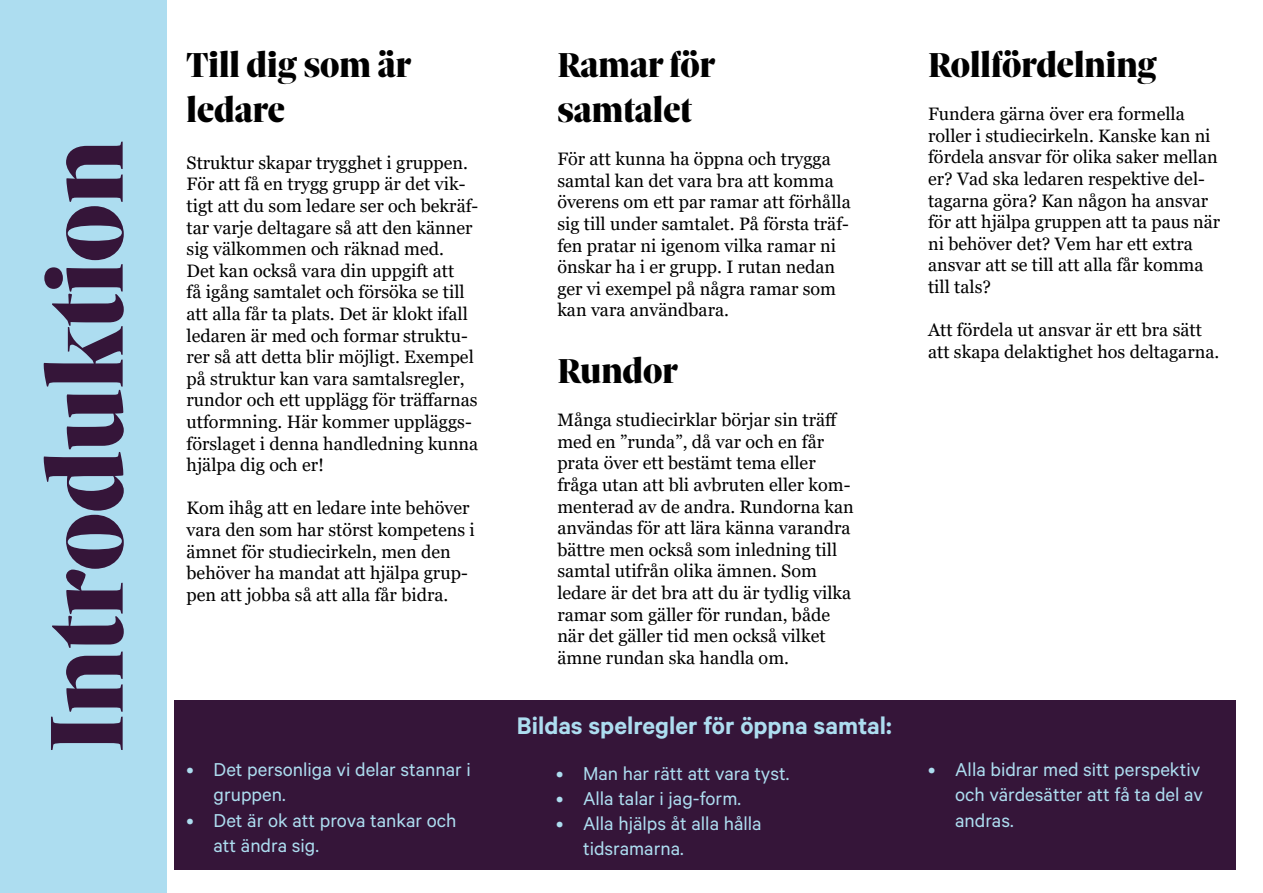
<style>
.page{position:relative;width:1263px;height:893px;background:#fff}
.page>*{position:absolute;margin:0;border:0;box-sizing:border-box;transform-origin:0 0}
.t1{font:900 112.5px "Sole Serif Big Display";color:#351539}
.t2{font:900 37.5px/45px "Sole Serif Big Display";color:#000}
.t3{font:600 27px "Calibre";color:#adddf0}
.t4{font:21px/25.2px "Calibre";color:#adddf0}
.t5{font:18px/21.6px "Georgia";color:#000}
</style>
<div class="page">
<div style="left:174px;top:699px;width:1061px;height:170px;background:#351539"></div>
<div style="left:0;top:0;width:167px;height:893px;background:#adddf0"></div>
<h1 class="t1" style="left:22px;top:753px;width:614px;rotate:-90deg">Introduktion</h1>
<h2 class="t2" style="left:187px;top:42px;width:226px">Till dig som är ledare</h2>
<p class="t5" style="left:187px;top:152px;width:293px">Struktur skapar trygghet i gruppen.<br>För att få en trygg grupp är det vik&shy;tigt att du som ledare ser och bekräf&shy;tar varje deltagare så att den känner sig välkommen och räknad med.<br>Det kan också vara din uppgift att<br>få igång samtalet och försöka se till att alla får ta plats. Det är klokt ifall ledaren är med och formar struktu&shy;rer så att detta blir möjligt. Exempel på struktur kan vara samtalsregler, rundor och ett upplägg för träffarnas utformning. Här kommer uppläggs&shy;förslaget i denna handledning kunna hjälpa dig och er!</p>
<p class="t5" style="left:187px;top:498px;width:290px">Kom ihåg att en ledare inte behöver vara den som har störst kompetens i ämnet för studiecirkeln, men den behöver ha mandat att hjälpa grup&shy;pen att jobba så att alla får bidra.</p>
<p class="t4" style="left:214px;top:756px;width:259px;text-indent:-27px">• Det personliga vi delar stannar i gruppen.</p>
<p class="t4" style="left:214px;top:807px;width:244px;text-indent:-27px">• Det är ok att prova tankar och att ändra sig.</p>
<h2 class="t2" style="left:557px;top:42px;width:159px">Ramar för samtalet</h2>
<p class="t5" style="left:557px;top:149px;width:295px">För att kunna ha öppna och trygga samtal kan det vara bra att komma överens om ett par ramar att förhålla sig till under samtalet. På första träf&shy;fen pratar ni igenom vilka ramar ni önskar ha i er grupp. I rutan nedan ger vi exempel på några ramar som kan vara användbara.</p>
<h2 class="t2" style="left:557px;top:348px;width:122px">Rundor</h2>
<p class="t5" style="left:557px;top:410px;width:298px">Många studiecirklar börjar sin träff med en ”runda”, då var och en får prata över ett bestämt tema eller fråga utan att bli avbruten eller kom&shy;menterad av de andra. Rundorna kan användas för att lära känna varandra bättre men också som inledning till samtal utifrån olika ämnen. Som ledare är det bra att du är tydlig vilka ramar som gäller för rundan, både när det gäller tid men också vilket ämne rundan ska handla om.</p>
<h3 class="t3" style="left:517px;top:710px;width:376px">Bildas spelregler för öppna samtal:</h3>
<p class="t4" style="left:556px;top:760px;width:235px">• Man har rätt att vara tyst.</p>
<p class="t4" style="left:556px;top:785px;width:187px">• Alla talar i jag-form.</p>
<p class="t4" style="left:583px;top:810px;width:180px;text-indent:-27px">• Alla hjälps åt alla hålla tidsramarna.</p>
<h2 class="t2" style="left:928px;top:42px;width:230px">Rollfördelning</h2>
<p class="t5" style="left:928px;top:104px;width:294px">Fundera gärna över era formella roller i studiecirkeln. Kanske kan ni fördela ansvar för olika saker mellan er? Vad ska ledaren respektive del&shy;tagarna göra? Kan någon ha ansvar för att hjälpa gruppen att ta paus när ni behöver det? Vem har ett extra ansvar att se till att alla får komma till tals?</p>
<p class="t5" style="left:928px;top:320px;width:293px">Att fördela ut ansvar är ett bra sätt att skapa delaktighet hos deltagarna.</p>
<p class="t4" style="left:955px;top:756px;width:249px;text-indent:-27px">• Alla bidrar med sitt perspektiv och värdesätter att få ta del av andras.</p>
</div>
